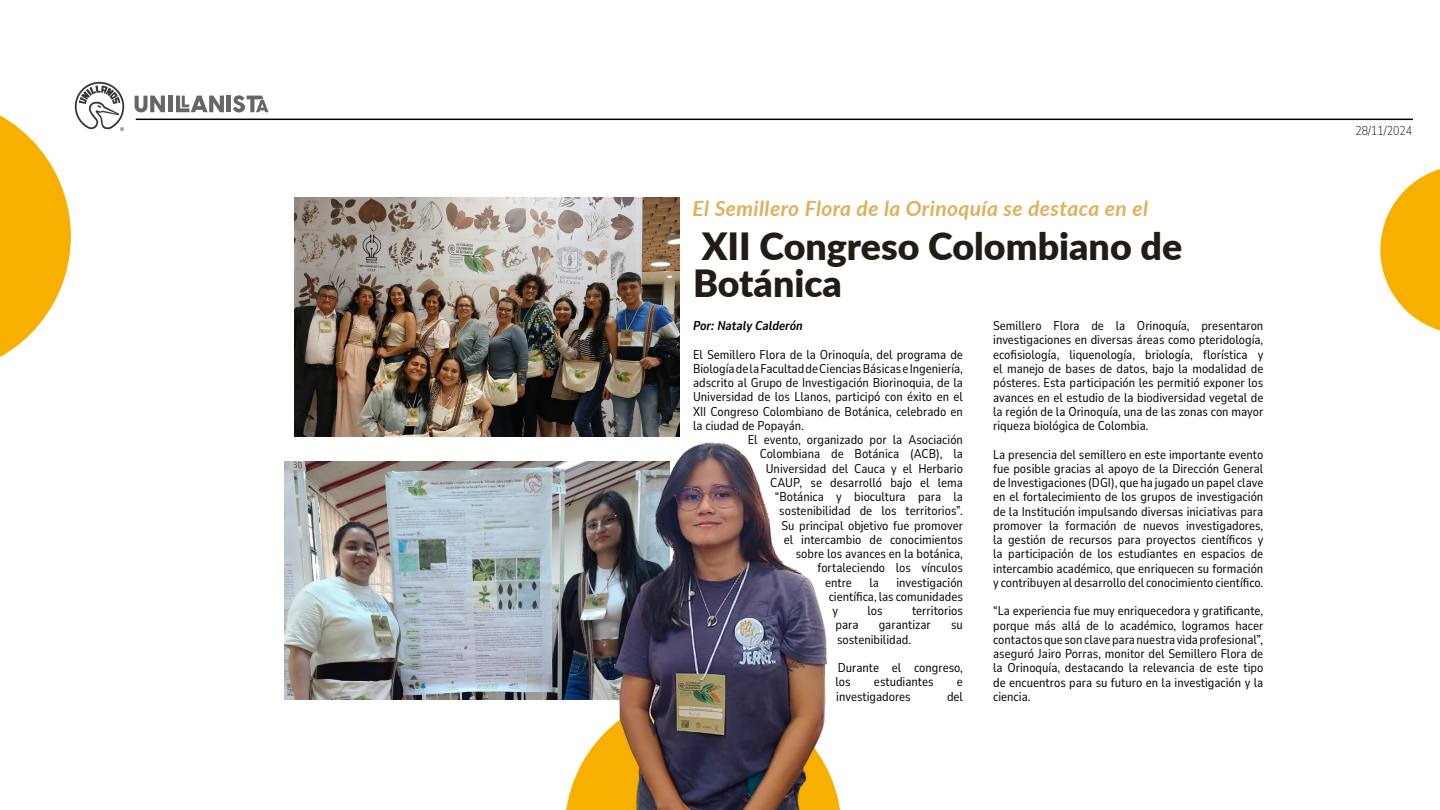
<style>
.page{position:relative;width:1440px;height:810px;background:#fff}
.page>*{position:absolute;margin:0;border:0;box-sizing:border-box;transform-origin:0 0}
.t1{font:900 37.5px/37.5px "Lato";color:#231c16}
.t2{font:italic 700 21px "Lato";letter-spacing:.02em;color:#e0b05b}
.t3{font:12.75px/14.2px "Nunito Sans 10 pt Condensed";color:#000;text-align:justify}
.t4{font:italic 700 12.75px "Nunito Sans 10 pt Condensed";color:#000}
.t5{font:200 12.75px "Nunito Sans 10 pt Condensed";color:#000}
</style>
<div class="page">
<hr style="left:136px;top:119px;width:1277px;height:1px;background:#000">
<div style="left:168px;top:96px;width:5px;height:16px;background:#666"></div>
<svg style="left:176px;top:96px;width:48px;height:16px"></svg>
<hr style="left:227px;top:96px;width:4px;height:16px;background:#666">
<svg style="left:233px;top:95px;width:35px;height:17px"></svg>
<svg style="left:135px;top:96px;width:30px;height:16px"></svg>
<img style="left:74px;top:81px;width:51px;height:51px">
<svg style="left:566px;top:753px;width:22px;height:57px"></svg>
<svg style="left:0;top:115px;width:71px;height:242px"></svg>
<svg style="left:1380px;top:169px;width:60px;height:162px"></svg>
<img style="left:285px;top:461px;width:303px;height:239px">
<img style="left:295px;top:198px;width:384px;height:238px">
<img style="left:588px;top:383px;width:252px;height:427px">
<h2 class="t2" style="left:693px;top:193px;width:457px">El Semillero Flora de la Orinoquía se destaca en el</h2>
<h1 class="t1" style="left:693px;top:226px;width:491px">XII Congreso Colombiano de<br>Botánica</h1>
<p class="t4" style="left:693px;top:317px;width:111px">Por: Nataly Calderón</p>
<p class="t3" style="left:693px;top:347px;width:271px">El Semillero Flora de la Orinoquía, del programa de</p>
<p class="t3" style="left:693px;top:361px;width:272px">Biología de la Facultad de Ciencias Básicas e Ingeniería,</p>
<p class="t3" style="left:693px;top:375px;width:271px">adscrito al Grupo de Investigación Biorinoquia, de la</p>
<p class="t3" style="left:693px;top:389px;width:271px">Universidad de los Llanos, participó con éxito en el</p>
<p class="t3" style="left:693px;top:404px;width:271px">XII Congreso Colombiano de Botánica, celebrado en</p>
<p class="t3" style="left:693px;top:418px;width:113px">la ciudad de Popayán.</p>
<p class="t3" style="left:748px;top:432px;width:217px">El evento, organizado por la Asociación</p>
<p class="t3" style="left:760px;top:446px;width:205px">Colombiana de Botánica (ACB), la</p>
<p class="t3" style="left:766px;top:461px;width:199px">Universidad del Cauca y el Herbario</p>
<p class="t3" style="left:770px;top:475px;width:194px">CAUP, se desarrolló bajo el lema</p>
<p class="t3" style="left:775px;top:489px;width:190px">“Botánica y biocultura para la</p>
<p class="t3" style="left:779px;top:503px;width:185px">sostenibilidad de los territorios”.</p>
<p class="t3" style="left:782px;top:518px;width:183px">Su principal objetivo fue promover</p>
<p class="t3" style="left:784px;top:532px;width:181px">el intercambio de conocimientos</p>
<p class="t3" style="left:796px;top:546px;width:169px">sobre los avances en la botánica,</p>
<p class="t3" style="left:818px;top:560px;width:147px">fortaleciendo los vínculos</p>
<p class="t3" style="left:825px;top:575px;width:28px">entre</p>
<p class="t3" style="left:869px;top:575px;width:11px">la</p>
<p class="t3" style="left:829px;top:575px;width:136px;text-indent:68px">investigación científica, las comunidades y</p>
<p class="t3" style="left:868px;top:603px;width:17px">los</p>
<p class="t3" style="left:912px;top:603px;width:52px">territorios</p>
<p class="t3" style="left:835px;top:617px;width:25px">para</p>
<p class="t3" style="left:879px;top:617px;width:54px">garantizar</p>
<p class="t3" style="left:951px;top:617px;width:13px">su</p>
<p class="t3" style="left:837px;top:632px;width:76px">sostenibilidad.</p>
<p class="t3" style="left:836px;top:660px;width:129px">Durante el congreso, los</p>
<p class="t3" style="left:874px;top:674px;width:61px">estudiantes</p>
<p class="t3" style="left:957px;top:674px;width:8px">e</p>
<p class="t3" style="left:836px;top:689px;width:76px">investigadores</p>
<p class="t3" style="left:947px;top:689px;width:18px">del</p>
<p class="t3" style="left:993px;top:318px;width:272px">Semillero Flora de la Orinoquía, presentaron investigaciones en diversas áreas como pteridología, ecofisiología, liquenología, briología, florística y el manejo de bases de datos, bajo la modalidad de pósteres. Esta participación les permitió exponer los avances en el estudio de la biodiversidad vegetal de la región de la Orinoquía, una de las zonas con mayor riqueza biológica de Colombia.</p>
<p class="t3" style="left:993px;top:446px;width:272px">La presencia del semillero en este importante evento fue posible gracias al apoyo de la Dirección General de Investigaciones (DGI), que ha jugado un papel clave en el fortalecimiento de los grupos de investigación de la Institución impulsando diversas iniciativas para promover la formación de nuevos investigadores, la gestión de recursos para proyectos científicos y la participación de los estudiantes en espacios de intercambio académico, que enriquecen su formación y contribuyen al desarrollo del conocimiento científico.</p>
<p class="t3" style="left:993px;top:603px;width:272px">“La experiencia fue muy enriquecedora y gratificante, porque más allá de lo académico, logramos hacer contactos que son clave para nuestra vida profesional”, aseguró Jairo Porras, monitor del Semillero Flora de la Orinoquía, destacando la relevancia de este tipo de encuentros para su futuro en la investigación y la ciencia.</p>
<p class="t5" style="left:1356px;top:122px;width:58px">28/11/2024</p>
</div>
